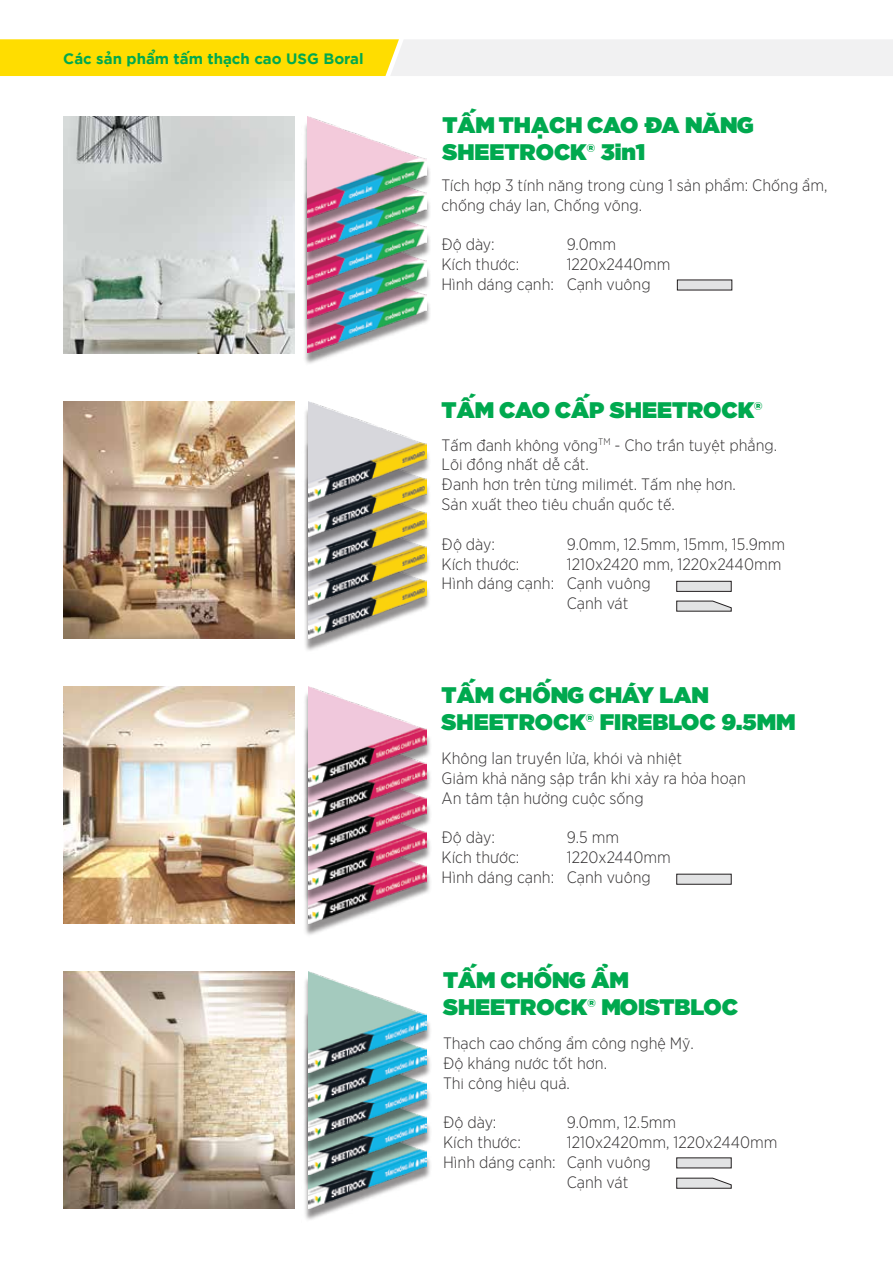
<style>
.page{position:relative;width:893px;height:1268px;background:#fff}
.page>*{position:absolute;margin:0;border:0;box-sizing:border-box;transform-origin:0 0}
.t1{font:900 22.5px/27px "Gotham";color:#00a94f}
.t2{font:16.5px/19.8px "Gotham Narrow USGBORAL Light";color:#333132}
.t3{font:700 15px "Gotham";color:#00a94f}
</style>
<div class="page">
<svg style="left:0;top:39px;width:893px;height:37px"></svg>
<div style="left:676px;top:581px;width:55px;height:10px;background:#e2e3e4;border:1px solid #231f20"></div>
<svg style="left:676px;top:600px;width:56px;height:11px"></svg>
<img style="left:64px;top:402px;width:230px;height:236px">
<img style="left:305px;top:619px;width:39px;height:32px">
<img style="left:308px;top:619px;width:88px;height:19px">
<img style="left:304px;top:585px;width:125px;height:34px">
<img style="left:308px;top:585px;width:118px;height:19px">
<img style="left:304px;top:551px;width:125px;height:34px">
<img style="left:308px;top:551px;width:118px;height:19px">
<img style="left:304px;top:517px;width:125px;height:34px">
<img style="left:308px;top:517px;width:118px;height:19px">
<img style="left:304px;top:410px;width:125px;height:107px">
<img style="left:308px;top:402px;width:118px;height:100px">
<div style="left:676px;top:873px;width:55px;height:11px;background:#e2e3e4"></div>
<img style="left:64px;top:686px;width:230px;height:237px">
<img style="left:305px;top:904px;width:38px;height:31px">
<img style="left:308px;top:904px;width:87px;height:19px">
<img style="left:304px;top:870px;width:126px;height:34px">
<img style="left:308px;top:870px;width:118px;height:19px">
<img style="left:304px;top:836px;width:126px;height:34px">
<img style="left:308px;top:836px;width:118px;height:19px">
<img style="left:304px;top:802px;width:126px;height:34px">
<img style="left:308px;top:802px;width:118px;height:18px">
<img style="left:304px;top:694px;width:126px;height:108px">
<img style="left:308px;top:686px;width:118px;height:100px">
<div style="left:676px;top:1157px;width:55px;height:10px;background:#e2e3e4"></div>
<svg style="left:676px;top:1177px;width:56px;height:11px"></svg>
<img style="left:64px;top:971px;width:230px;height:237px">
<img style="left:305px;top:1189px;width:38px;height:31px">
<img style="left:308px;top:1189px;width:87px;height:19px">
<img style="left:304px;top:1155px;width:126px;height:34px">
<img style="left:308px;top:1155px;width:118px;height:19px">
<img style="left:304px;top:1121px;width:126px;height:34px">
<img style="left:308px;top:1121px;width:118px;height:19px">
<img style="left:304px;top:1087px;width:126px;height:34px">
<img style="left:308px;top:1087px;width:118px;height:18px">
<img style="left:304px;top:979px;width:126px;height:108px">
<img style="left:308px;top:971px;width:118px;height:100px">
<div style="left:677px;top:280px;width:55px;height:10px;background:#e2e3e4"></div>
<img style="left:64px;top:117px;width:230px;height:236px">
<img style="left:305px;top:334px;width:37px;height:30px">
<img style="left:307px;top:334px;width:86px;height:18px">
<img style="left:304px;top:300px;width:126px;height:34px">
<img style="left:307px;top:117px;width:119px;height:202px">
<img style="left:304px;top:266px;width:126px;height:34px">
<img style="left:307px;top:266px;width:119px;height:19px">
<img style="left:304px;top:232px;width:126px;height:34px">
<img style="left:304px;top:119px;width:126px;height:113px">
<p class="t3" style="left:63px;top:46px;width:302px">Các sản phẩm tấm thạch cao USG Boral</p>
<h1 class="t1" style="left:442px;top:111px;width:313px">TẤM THẠCH CAO ĐA NĂNG<br>SHEETROCK® 3in1</h1>
<p class="t2" style="left:441px;top:174px;width:388px">Tích hợp 3 tính năng trong cùng 1 sản phẩm: Chống ẩm, chống cháy lan, Chống võng.</p>
<p class="t2" style="left:441px;top:234px;width:114px">Độ dày:<br>Kích thước:<br>Hình dáng cạnh:</p>
<p class="t2" style="left:567px;top:234px;width:105px">9.0mm<br>1220x2440mm<br>Cạnh vuông</p>
<h1 class="t1" style="left:442px;top:395px;width:322px">TẤM CAO CẤP SHEETROCK®</h1>
<p class="t2" style="left:442px;top:434px;width:337px">Tấm đanh không võng<sup>TM</sup> - Cho trần tuyệt phẳng.<br>Lõi đồng nhất dễ cắt.<br>Đanh hơn trên từng milimét. Tấm nhẹ hơn.<br>Sản xuất theo tiêu chuẩn quốc tế.</p>
<p class="t2" style="left:442px;top:533px;width:114px">Độ dày:<br>Kích thước:<br>Hình dáng cạnh:</p>
<p class="t2" style="left:567px;top:533px;width:220px">9.0mm, 12.5mm, 15mm, 15.9mm<br>1210x2420 mm, 1220x2440mm<br>Cạnh vuông<br>Cạnh vát</p>
<h1 class="t1" style="left:442px;top:679px;width:356px">TẤM CHỐNG CHÁY LAN<br>SHEETROCK® FIREBLOC 9.5MM</h1>
<p class="t2" style="left:442px;top:747px;width:306px">Không lan truyền lửa, khói và nhiệt<br>Giảm khả năng sập trần khi xảy ra hỏa hoạn<br>An tâm tận hưởng cuộc sống</p>
<p class="t2" style="left:442px;top:826px;width:114px">Độ dày:<br>Kích thước:<br>Hình dáng cạnh:</p>
<p class="t2" style="left:567px;top:826px;width:105px">9.5 mm<br>1220x2440mm<br>Cạnh vuông</p>
<h1 class="t1" style="left:443px;top:964px;width:296px">TẤM CHỐNG ẨM<br>SHEETROCK® MOISTBLOC</h1>
<p class="t2" style="left:443px;top:1032px;width:252px">Thạch cao chống ẩm công nghệ Mỹ.<br>Độ kháng nước tốt hơn.<br>Thi công hiệu quả.</p>
<p class="t2" style="left:443px;top:1111px;width:114px">Độ dày:<br>Kích thước:<br>Hình dáng cạnh:</p>
<p class="t2" style="left:567px;top:1111px;width:212px">9.0mm, 12.5mm<br>1210x2420mm, 1220x2440mm<br>Cạnh vuông<br>Cạnh vát</p>
</div>
